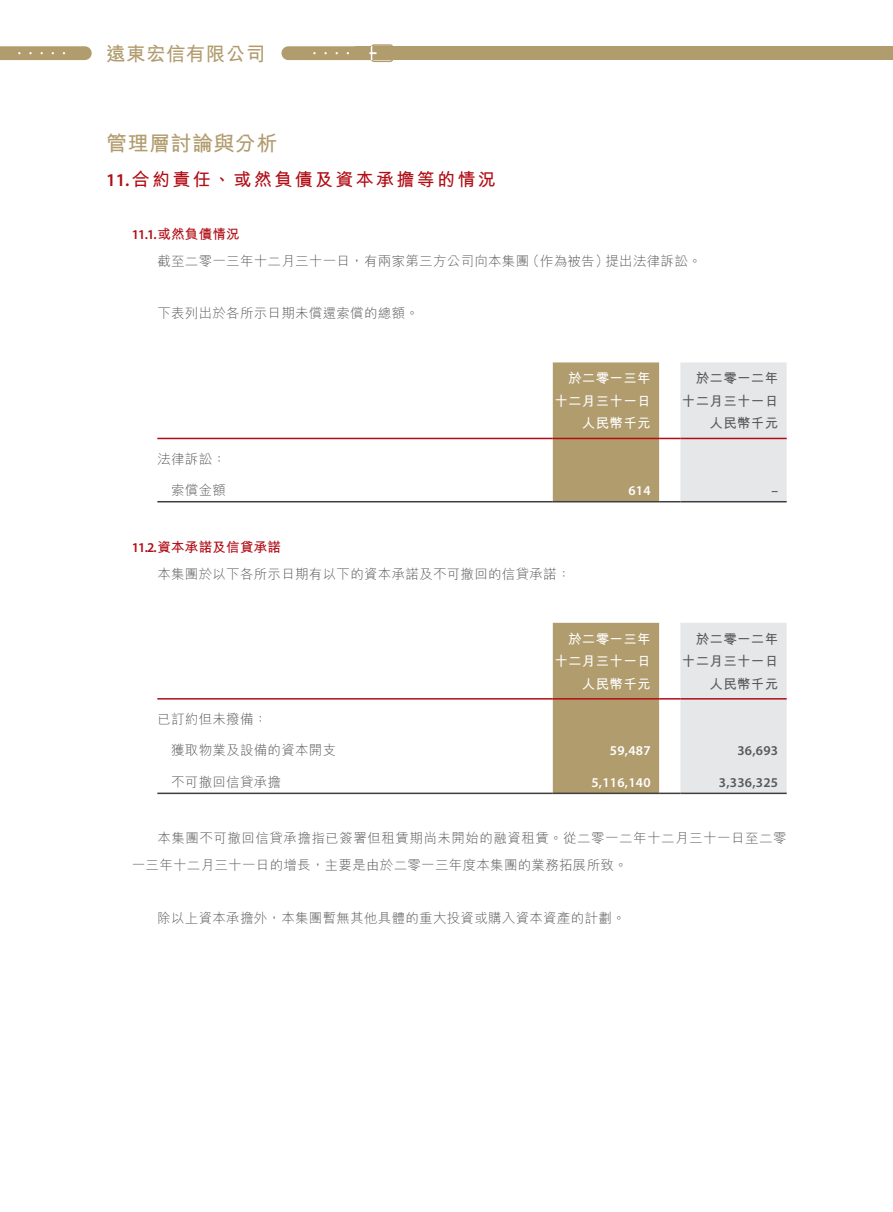
<style>
.page{position:relative;width:893px;height:1212px;background:#fff}
.page>*{position:absolute;margin:0;border:0;box-sizing:border-box;transform-origin:0 0}
.t1{font:700 21px "M Hei HK";letter-spacing:.02em;color:#b19c6e}
.t2{font:700 19.5px "M Hei HK";letter-spacing:.02em;color:#b19c6e}
.t3{font:700 18px "M Hei HK";letter-spacing:.13em;color:#b00d15}
.t4{font:300 13.5px/27px "M Hei HK";letter-spacing:.02em;color:#57585a}
.t5{font:700 13.5px/22.5px "M Hei HK";letter-spacing:.02em;color:#fff;text-align:right}
.t6{font:700 13.5px/22.5px "M Hei HK";letter-spacing:.02em;color:#57585a;text-align:right}
.t7{font:600 13.5px "Myriad Pro";letter-spacing:.02em;color:#fff}
.t8{font:600 13.5px "Myriad Pro";letter-spacing:.02em;color:#57585a}
.s1{font-family:"Myriad Pro";font-weight:600}
.s2{font-family:"Myriad Pro";font-weight:600;color:#b00d15}
.s3{font-weight:700;color:#b00d15}
</style>
<div class="page">
<svg style="left:0;top:46px;width:92px;height:14px"></svg>
<div style="left:356px;top:46px;width:537px;height:14px;background:#b19c6e"></div>
<svg style="left:281px;top:44px;width:112px;height:18px"></svg>
<hr style="left:157px;top:438px;width:396px;height:1px;background:#b00d15">
<hr style="left:157px;top:501px;width:396px;height:1px;background:#3e3e3f">
<svg style="left:553px;top:362px;width:234px;height:140px;background:#cfc4b1"></svg>
<hr style="left:680px;top:501px;width:107px;height:1px;background:#3e3e3f">
<hr style="left:157px;top:698px;width:396px;height:1px;background:#b00d15">
<svg style="left:553px;top:623px;width:234px;height:169px;background:#d1c7b4"></svg>
<hr style="left:680px;top:698px;width:107px;height:1px;background:#b00d15">
<hr style="left:157px;top:792px;width:396px;height:2px;background:#3e3e3f">
<hr style="left:553px;top:792px;width:106px;height:2px;background:#3e3e3f">
<hr style="left:659px;top:792px;width:21px;height:2px;background:#3e3e3f">
<hr style="left:680px;top:792px;width:107px;height:2px;background:#3e3e3f">
<h2 class="t2" style="left:106px;top:40px;width:160px">遠東宏信有限公司</h2>
<h1 class="t1" style="left:106px;top:128px;width:173px">管理層討論與分析</h1>
<h3 class="t3" style="left:106px;top:166px;width:391px"><span class="s1">11.</span> 合約責任、或然負債及資本承擔等的情況</h3>
<p class="t4" style="left:157px;top:220px;width:546px;text-indent:-26px"><span class="s2">11.1.</span> <span class="s3">或然負債情況<br></span>截至二零一三年十二月三十一日，有兩家第三方公司向本集團（作為被告）提出法律訴訟。</p>
<p class="t4" style="left:157px;top:299px;width:263px">下表列出於各所示日期未償還索償的總額。</p>
<p class="t5" style="left:554px;top:366px;width:98px">於二零一三年十二月三十一日</p>
<p class="t6" style="left:682px;top:366px;width:98px">於二零一二年十二月三十一日</p>
<p class="t5" style="left:582px;top:411px;width:70px">人民幣千元</p>
<p class="t6" style="left:709px;top:411px;width:70px">人民幣千元</p>
<p class="t4" style="left:157px;top:445px;width:70px">法律訴訟：</p>
<p class="t4" style="left:171px;top:476px;width:56px">索償金額</p>
<p class="t7" style="left:628px;top:482px;width:24px">614</p>
<p class="t8" style="left:771px;top:482px;width:8px">–</p>
<p class="t4" style="left:157px;top:533px;width:415px;text-indent:-26px"><span class="s2">11.2.</span> <span class="s3">資本承諾及信貸承諾<br></span>本集團於以下各所示日期有以下的資本承諾及不可撤回的信貸承諾：</p>
<p class="t5" style="left:554px;top:626px;width:98px">於二零一三年十二月三十一日</p>
<p class="t6" style="left:682px;top:626px;width:98px">於二零一二年十二月三十一日</p>
<p class="t5" style="left:582px;top:671px;width:70px">人民幣千元</p>
<p class="t6" style="left:709px;top:671px;width:70px">人民幣千元</p>
<p class="t4" style="left:157px;top:705px;width:111px">已訂約但未撥備：</p>
<p class="t4" style="left:171px;top:736px;width:167px">獲取物業及設備的資本開支</p>
<p class="t7" style="left:610px;top:742px;width:42px">59,487</p>
<p class="t8" style="left:737px;top:742px;width:42px">36,693</p>
<p class="t4" style="left:171px;top:768px;width:111px">不可撤回信貸承擔</p>
<p class="t7" style="left:591px;top:773px;width:61px">5,116,140</p>
<p class="t8" style="left:719px;top:773px;width:61px">3,336,325</p>
<p class="t4" style="left:132px;top:824px;width:656px;text-indent:26px">本集團不可撤回信貸承擔指已簽署但租賃期尚未開始的融資租賃。從二零一二年十二月三十一日至二零一三年十二月三十一日的增長，主要是由於二零一三年度本集團的業務拓展所致。</p>
<p class="t4" style="left:157px;top:904px;width:470px">除以上資本承擔外，本集團暫無其他具體的重大投資或購入資本資產的計劃。</p>
</div>
